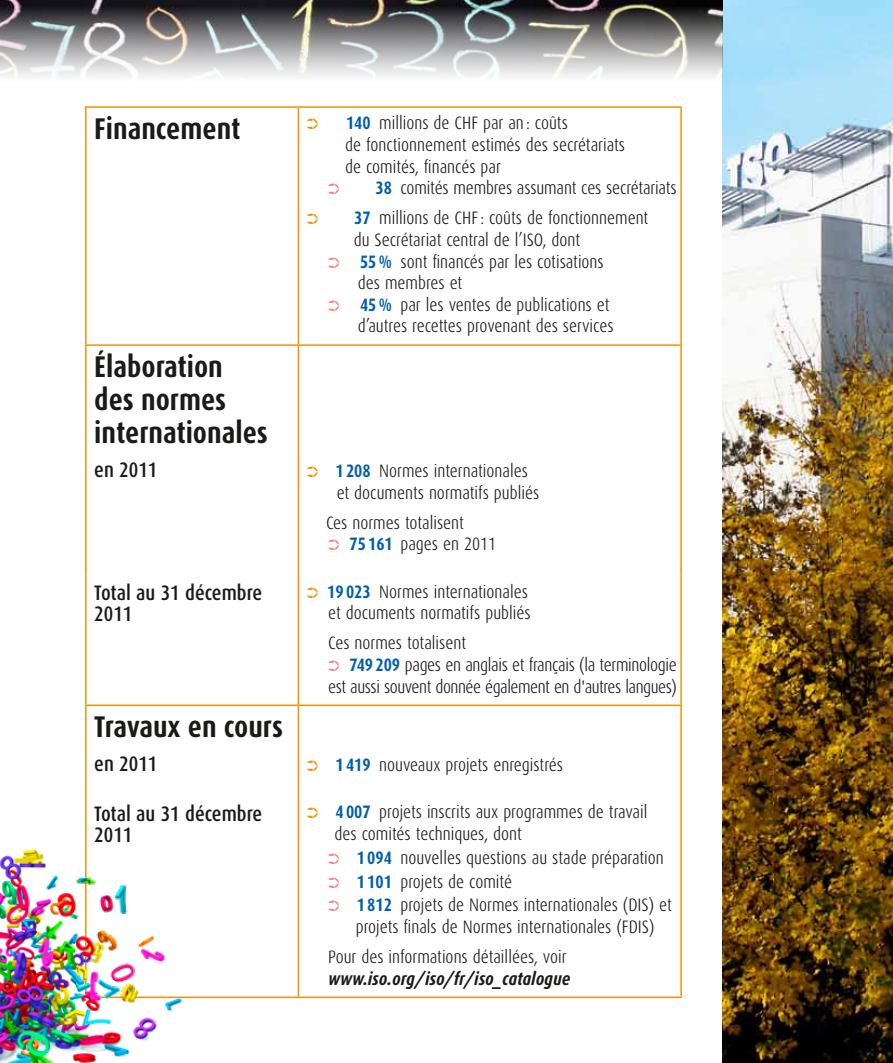
<style>
.page{position:relative;width:893px;height:1063px;background:#fff}
.page>*{position:absolute;margin:0;border:0;box-sizing:border-box;transform-origin:0 0}
.t1{font:700 30px/33px "Dax Condensed";color:#1a1a18}
.t2{font:500 21px/21px "Dax Condensed";color:#1a1a18}
.t3{font:300 18px/21.6px "Dax Condensed";color:#1a1a18}
.t4{font:300 18px/21.6px "Dax Condensed";letter-spacing:-.02em;color:#1a1a18}
.t5{font:italic 700 18px "Dax Condensed";color:#1a1a18}
.s1{font-weight:700;color:#005eaa}
.s2{color:#f08490}
.s3{color:#f39100}
</style>
<div class="page">
<img style="left:723px;top:0;width:170px;height:1063px">
<img style="left:0;top:0;width:723px;height:85px">
<img style="left:0;top:849px;width:191px;height:214px">
<hr style="left:85px;top:106px;width:213px;height:2px;background:#f39100">
<hr style="left:85px;top:108px;width:2px;height:236px;background:#f39100">
<hr style="left:298px;top:106px;width:384px;height:2px;background:#f39100">
<hr style="left:298px;top:108px;width:1px;height:236px;background:#f39100">
<hr style="left:680px;top:108px;width:2px;height:236px;background:#f39100">
<hr style="left:85px;top:344px;width:213px;height:2px;background:#f39100">
<hr style="left:85px;top:346px;width:2px;height:229px;background:#f39100">
<hr style="left:298px;top:344px;width:384px;height:2px;background:#f39100">
<hr style="left:298px;top:346px;width:1px;height:229px;background:#f39100">
<hr style="left:680px;top:346px;width:2px;height:229px;background:#f39100">
<hr style="left:85px;top:575px;width:2px;height:130px;background:#f39100">
<hr style="left:298px;top:575px;width:1px;height:130px;background:#f39100">
<hr style="left:680px;top:575px;width:2px;height:130px;background:#f39100">
<hr style="left:85px;top:705px;width:213px;height:1px;background:#f39100">
<hr style="left:85px;top:706px;width:2px;height:90px;background:#f39100">
<hr style="left:298px;top:705px;width:384px;height:1px;background:#f39100">
<hr style="left:298px;top:706px;width:1px;height:90px;background:#f39100">
<hr style="left:680px;top:706px;width:2px;height:90px;background:#f39100">
<hr style="left:85px;top:796px;width:2px;height:201px;background:#f39100">
<hr style="left:298px;top:796px;width:1px;height:201px;background:#f39100">
<hr style="left:680px;top:796px;width:2px;height:201px;background:#f39100">
<hr style="left:85px;top:997px;width:213px;height:1px;background:#f39100">
<hr style="left:298px;top:997px;width:384px;height:1px;background:#f39100">
<img style="left:77px;top:870px;width:62px;height:134px">
<h1 class="t1" style="left:94px;top:112px;width:148px">Financement</h1>
<p class="t3" style="left:345px;top:113px;width:281px"><span class="s1">140</span> millions de CHF par an : coûts<br>de fonctionnement estimés des secrétariats de comités, financés par</p>
<p class="t3" style="left:375px;top:177px;width:303px"><span class="s1">38</span> comités membres assumant ces secrétariats</p>
<p class="t3" style="left:354px;top:208px;width:296px"><span class="s1">37</span> millions de CHF: coûts de fonctionnement</p>
<p class="t3" style="left:354px;top:229px;width:228px">du Secrétariat central de l’ISO, dont</p>
<p class="t3" style="left:328px;top:251px;width:277px"><span class="s2">➲</span> <span class="s1">55%</span> sont financés par les cotisations</p>
<p class="t3" style="left:358px;top:272px;width:106px">des membres et</p>
<p class="t3" style="left:328px;top:294px;width:283px"><span class="s2">➲</span> <span class="s1">45%</span> par les ventes de publications et</p>
<p class="t3" style="left:358px;top:316px;width:257px">d’autres recettes provenant des services</p>
<h1 class="t1" style="left:94px;top:350px;width:175px">Élaboration des normes internationales</h1>
<p class="t2" style="left:94px;top:459px;width:65px">en 2011</p>
<p class="t3" style="left:337px;top:460px;width:204px;text-indent:-30px"><span class="s3">➲</span> <span class="s1">1 208</span> Normes internationales et documents normatifs publiés</p>
<p class="t3" style="left:326px;top:512px;width:172px">Ces normes totalisent<br><span class="s2">➲</span> <span class="s1">75 161</span> pages en 2011</p>
<p class="t2" style="left:94px;top:582px;width:169px">Total au 31 décembre<br>2011</p>
<p class="t3" style="left:307px;top:581px;width:225px;text-align:right"><span class="s3">➲</span> <span class="s1">19 023</span> Normes internationales et documents normatifs publiés</p>
<p class="t4" style="left:328px;top:633px;width:350px">Ces normes totalisent<br><span class="s2">➲</span> <span class="s1">749 209</span> pages en anglais et français (la terminologie est aussi souvent donnée également en d'autres langues)</p>
<h1 class="t1" style="left:94px;top:710px;width:190px">Travaux en cours</h1>
<p class="t2" style="left:94px;top:753px;width:65px">en 2011</p>
<p class="t3" style="left:307px;top:755px;width:258px"><span class="s3">➲</span> <span class="s1">1 419</span> nouveaux projets enregistrés</p>
<p class="t2" style="left:94px;top:803px;width:169px">Total au 31 décembre<br>2011</p>
<p class="t3" style="left:335px;top:802px;width:314px;text-indent:-28px"><span class="s3">➲</span> <span class="s1">4 007</span> projets inscrits aux programmes de travail des comités techniques, dont</p>
<p class="t3" style="left:328px;top:846px;width:345px;line-height:23.7px"><span class="s2">➲</span> <span class="s1">1 094</span> nouvelles questions au stade préparation <span class="s2">➲</span> <span class="s1">1 101</span> projets de comité<br><span class="s2">➲</span> <span class="s1">1 812</span> projets de Normes internationales (DIS) et</p>
<p class="t3" style="left:328px;top:912px;width:328px;line-height:30.2px;text-indent:28px">projets finals de Normes internationales (FDIS)<br>Pour des informations détaillées, voir</p>
<p class="t5" style="left:328px;top:968px;width:244px">www.iso.org/iso/fr/iso_catalogue</p>
</div>
